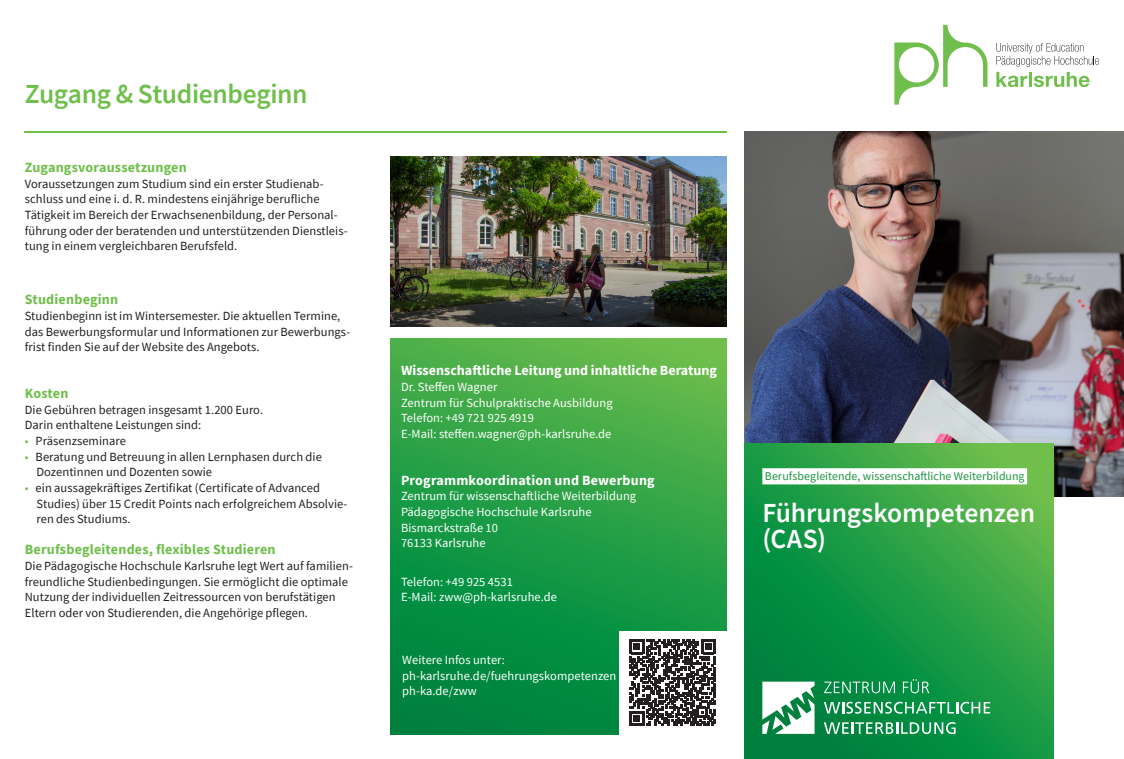
<style>
.page{position:relative;width:1124px;height:759px;background:#fff}
.page>*{position:absolute;margin:0;border:0;box-sizing:border-box;transform-origin:0 0}
.t1{font:600 27.5px/26.2px "Source Sans Pro";letter-spacing:-.005em;color:#fff}
.t2{font:600 27.5px "Source Sans Pro";letter-spacing:-.015em;color:#70bf4c}
.t3{font:700 14px "Source Sans Pro";color:#fff}
.t4{font:700 14px "Source Sans Pro";letter-spacing:.015em;color:#70bf4c}
.t5{font:12.5px/15.6px "Source Sans Pro";letter-spacing:.005em;color:#231f20}
.t6{font:12.5px/15.6px "Source Sans Pro";letter-spacing:.005em;color:#fff}
.t7{font:11.88px "Source Sans Pro";letter-spacing:.005em;color:#1b953e}
.s1{color:#70bf4c}
</style>
<div class="page">
<img style="left:744px;top:131px;width:379px;height:365px">
<svg style="left:744px;top:443px;width:308px;height:315px;background:#229c45"></svg>
<svg style="left:390px;top:338px;width:336px;height:395px;background:#279e45"></svg>
<div style="left:619px;top:630px;width:113px;height:112px;background:#fff"></div>
<hr style="left:25px;top:131px;width:701px;height:2px;background:#70bf4c">
<img style="left:390px;top:157px;width:336px;height:169px">
<svg style="left:824px;top:681px;width:70px;height:12px"></svg>
<svg style="left:902px;top:679px;width:27px;height:14px"></svg>
<svg style="left:823px;top:701px;width:167px;height:12px"></svg>
<svg style="left:823px;top:721px;width:132px;height:12px;background:#52af7d"></svg>
<svg style="left:762px;top:681px;width:52px;height:52px"></svg>
<div style="left:762px;top:468px;width:264px;height:16px;background:#fff"></div>
<svg style="left:629px;top:639px;width:86px;height:86px"></svg>
<svg style="left:894px;top:25px;width:93px;height:80px"></svg>
<svg style="left:996px;top:43px;width:102px;height:44px"></svg>
<p class="t2" style="left:25px;top:76px;width:284px">Zugang &amp; Studienbeginn</p>
<p class="t4" style="left:25px;top:158px;width:163px">Zugangsvoraussetzungen</p>
<p class="t5" style="left:25px;top:175px;width:324px">Voraussetzungen zum Studium sind ein erster Studienab&shy;schluss und eine i. d. R. mindestens einjährige berufliche Tätigkeit im Bereich der Erwachsenenbildung, der Personal&shy;führung oder der beratenden und unterstützenden Dienstleis&shy;tung in einem vergleichbaren Berufsfeld.</p>
<p class="t4" style="left:25px;top:290px;width:95px">Studienbeginn</p>
<p class="t5" style="left:25px;top:308px;width:327px">Studienbeginn ist im Wintersemester. Die aktuellen Termine, das Bewerbungsformular und Informationen zur Bewerbungs&shy;frist finden Sie auf der Website des Angebots.</p>
<p class="t4" style="left:25px;top:384px;width:45px">Kosten</p>
<p class="t5" style="left:25px;top:401px;width:240px">Die Gebühren betragen insgesamt 1.200 Euro.</p>
<p class="t5" style="left:25px;top:417px;width:178px">Darin enthaltene Leistungen sind:</p>
<p class="t5" style="left:25px;top:433px;width:103px"><span class="s1">•</span> Präsenzseminare</p>
<p class="t5" style="left:36px;top:448px;width:287px;text-indent:-12px"><span class="s1">•</span> Beratung und Betreuung in allen Lernphasen durch die<br>Dozentinnen und Dozenten sowie</p>
<p class="t5" style="left:36px;top:479px;width:312px;text-indent:-12px"><span class="s1">•</span> ein aussagekräftiges Zertifikat (Certificate of Advanced<br>Studies) über 15 Credit Points nach erfolgreichem Absolvie&shy;ren des Studiums.</p>
<p class="t4" style="left:25px;top:540px;width:252px">Berufsbegleitendes, flexibles Studieren</p>
<p class="t5" style="left:25px;top:558px;width:329px">Die Pädagogische Hochschule Karlsruhe legt Wert auf familien&shy;freundliche Studienbedingungen. Sie ermöglicht die optimale Nutzung der individuellen Zeitressourcen von berufstätigen Eltern oder von Studierenden, die Angehörige pflegen.</p>
<p class="t3" style="left:401px;top:361px;width:317px">Wissenschaftliche Leitung und inhaltliche Beratung</p>
<p class="t6" style="left:401px;top:379px;width:213px">Dr. Steffen Wagner<br>Zentrum für Schulpraktische Ausbildung</p>
<p class="t6" style="left:401px;top:410px;width:134px">Telefon: +49 721 925 4919</p>
<p class="t6" style="left:401px;top:425px;width:212px">E-Mail: steffen.wagner@ph-karlsruhe.de</p>
<p class="t3" style="left:401px;top:470px;width:255px">Programmkoordination und Bewerbung</p>
<p class="t6" style="left:401px;top:488px;width:237px">Zentrum für wissenschaftliche Weiterbildung</p>
<p class="t6" style="left:401px;top:504px;width:192px">Pädagogische Hochschule Karlsruhe</p>
<p class="t6" style="left:401px;top:519px;width:99px">Bismarckstraße 10</p>
<p class="t6" style="left:401px;top:535px;width:86px">76133 Karlsruhe</p>
<p class="t6" style="left:401px;top:573px;width:113px">Telefon: +49 925 4531</p>
<p class="t6" style="left:401px;top:589px;width:157px">E-Mail: zww@ph-karlsruhe.de</p>
<p class="t6" style="left:402px;top:651px;width:104px">Weitere Infos unter:</p>
<p class="t6" style="left:402px;top:667px;width:215px">ph-karlsruhe.de/fuehrungskompetenzen</p>
<p class="t6" style="left:402px;top:683px;width:76px">ph-ka.de/zww</p>
<p class="t7" style="left:764px;top:468px;width:261px">Berufsbegleitende, wissenschaftliche Weiterbildung</p>
<p class="t1" style="left:762px;top:499px;width:274px">Führungskompetenzen (CAS)</p>
</div>
